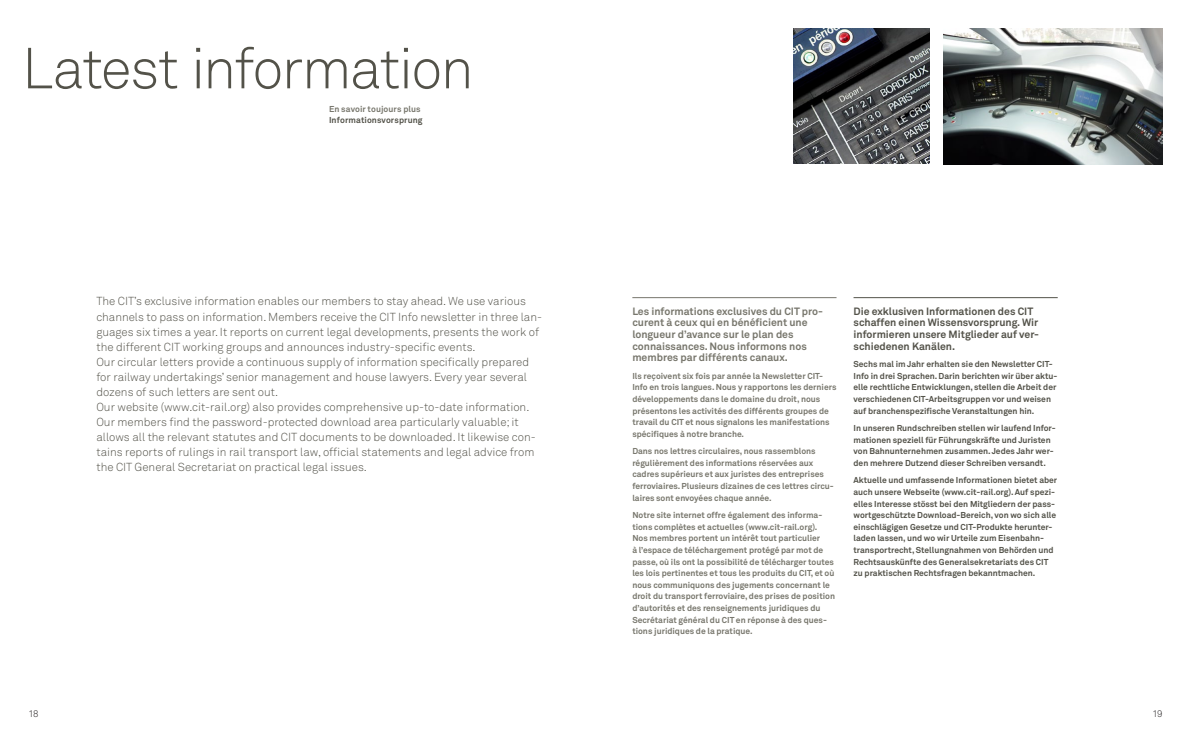
<style>
.page{position:relative;width:1191px;height:738px;background:#fff}
.page>*{position:absolute;margin:0;border:0;box-sizing:border-box;transform-origin:0 0}
.t1{font:300 57px "Akkurat";letter-spacing:-.035em;color:#535249}
.t2{font:300 11.5px/15px "Akkurat";color:#535249}
.t3{font:700 10.5px/11.6px "Akkurat";color:#77766c}
.t4{font:700 10.5px/11.6px "Akkurat";color:#535249}
.t5{font:300 9.5px "Akkurat";color:#231f20}
.t6{font:700 8.5px/11.6px "Akkurat";color:#77766c}
.t7{font:700 8.5px/11.6px "Akkurat";color:#535249}
</style>
<div class="page">
<hr style="left:632px;top:297px;width:204px;height:1px;background:#77766c">
<hr style="left:853px;top:297px;width:204px;height:1px;background:#535249">
<img style="left:793px;top:28px;width:136px;height:136px">
<img style="left:943px;top:28px;width:219px;height:137px">
<h1 class="t1" style="left:22px;top:35px;width:453px">Latest information</h1>
<p class="t6" style="left:329px;top:103px;width:93px">En savoir toujours plus</p>
<p class="t7" style="left:329px;top:114px;width:95px">Informationsvorsprung</p>
<p class="t2" style="left:96px;top:294px;width:447px">The CIT’s exclusive information enables our members to stay ahead. We use various channels to pass on information. Members receive the CIT Info newsletter in three lan&shy;guages six times a year. It reports on current legal developments, presents the work of the different CIT working groups and announces industry-specific events.<br>Our circular letters provide a continuous supply of information specifically prepared for railway undertakings’ senior management and house lawyers. Every year several dozens of such letters are sent out.<br>Our website (www.cit-rail.org) also provides comprehensive up-to-date information.<br>Our members find the password-protected download area particularly valuable; it allows all the relevant statutes and CIT documents to be downloaded. It likewise con&shy;tains reports of rulings in rail transport law, official statements and legal advice from the CIT General Secretariat on practical legal issues.</p>
<p class="t4" style="left:853px;top:305px;width:187px">Die exklusiven Informationen des CIT schaffen einen Wissensvorsprung. Wir informieren unsere Mitglieder auf ver&shy;schiedenen Kanälen.</p>
<p class="t3" style="left:632px;top:305px;width:192px">Les informations exclusives du CIT pro&shy;curent à ceux qui en bénéficient une longueur d’avance sur le plan des connaissances. Nous informons nos membres par différents canaux.</p>
<p class="t6" style="left:632px;top:369px;width:206px">Ils reçoivent six fois par année la Newsletter CIT-Info en trois langues. Nous y rapportons les derniers développements dans le domaine du droit, nous présentons les activités des différents groupes de travail du CIT et nous signalons les manifestations spécifiques à notre branche.</p>
<p class="t6" style="left:632px;top:445px;width:203px">Dans nos lettres circulaires, nous rassemblons régulièrement des informations réservées aux cadres supérieurs et aux juristes des entreprises ferroviaires. Plusieurs dizaines de ces lettres circu&shy;laires sont envoyées chaque année.</p>
<p class="t6" style="left:632px;top:509px;width:204px">Notre site internet offre également des informa&shy;tions complètes et actuelles (www.cit-rail.org).<br>Nos membres portent un intérêt tout particulier<br>à l’espace de téléchargement protégé par mot de passe, où ils ont la possibilité de télécharger toutes les lois pertinentes et tous les produits du CIT, et où nous communiquons des jugements concernant le droit du transport ferroviaire, des prises de position d’autorités et des renseignements juridiques du Secrétariat général du CIT en réponse à des ques&shy;tions juridiques de la pratique.</p>
<p class="t7" style="left:853px;top:358px;width:205px">Sechs mal im Jahr erhalten sie den Newsletter CIT-Info in drei Sprachen. Darin berichten wir über aktu&shy;elle rechtliche Entwicklungen, stellen die Arbeit der verschiedenen CIT-Arbeitsgruppen vor und weisen auf branchenspezifische Veranstaltungen hin.</p>
<p class="t7" style="left:853px;top:422px;width:204px">In unseren Rundschreiben stellen wir laufend Infor&shy;mationen speziell für Führungskräfte und Juristen von Bahnunternehmen zusammen. Jedes Jahr wer&shy;den mehrere Dutzend dieser Schreiben versandt.</p>
<p class="t7" style="left:853px;top:474px;width:205px">Aktuelle und umfassende Informationen bietet aber auch unsere Webseite (www.cit-rail.org). Auf spezi&shy;elles Interesse stösst bei den Mitgliedern der pass&shy;wortgeschützte Download-Bereich, von wo sich alle einschlägigen Gesetze und CIT-Produkte herunter&shy;laden lassen, und wo wir Urteile zum Eisenbahn&shy;transportrecht, Stellungnahmen von Behörden und Rechtsauskünfte des Generalsekretariats des CIT zu praktischen Rechtsfragen bekanntmachen.</p>
<p class="t5" style="left:28px;top:707px;width:12px">18</p>
<p class="t5" style="left:1152px;top:707px;width:12px">19</p>
</div>
